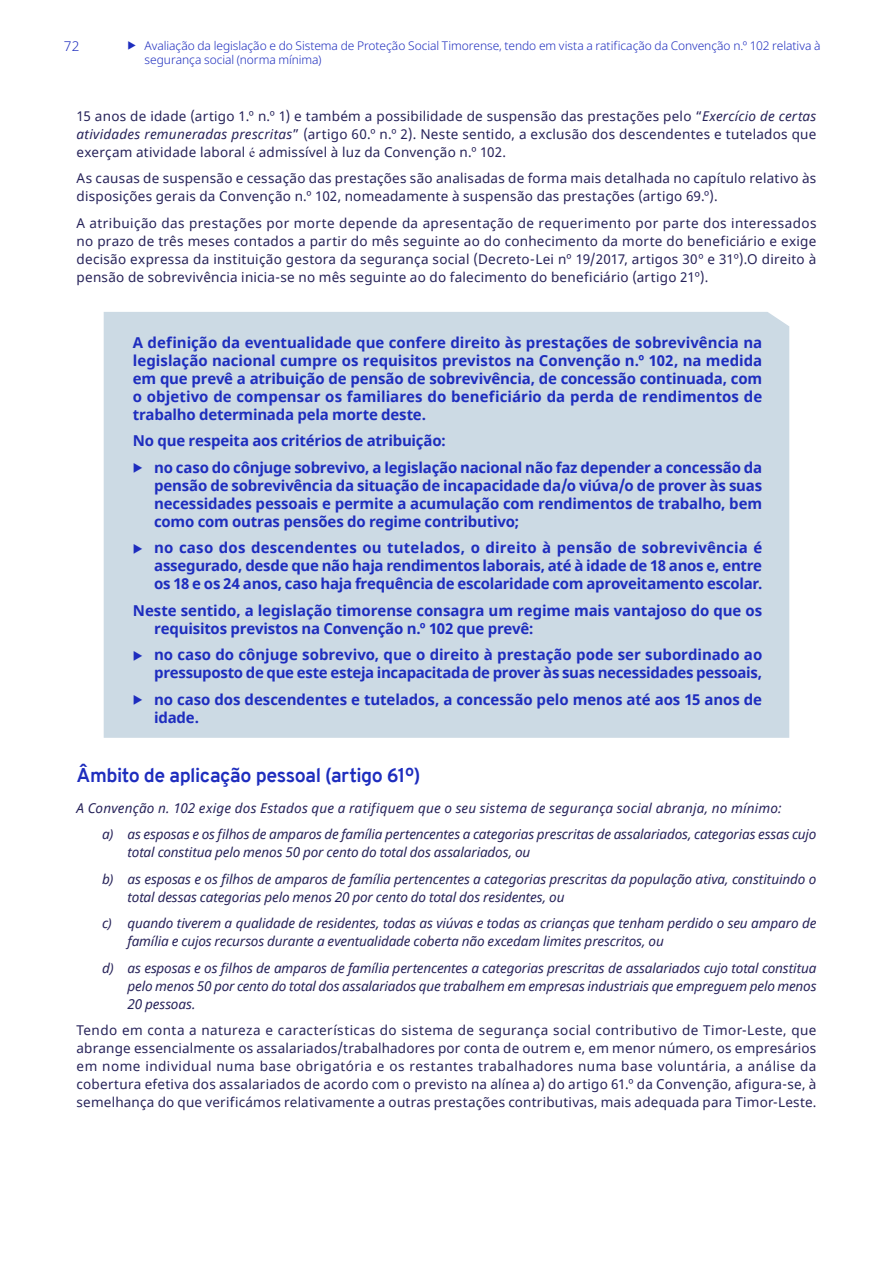
<style>
.page{position:relative;width:893px;height:1263px;background:#fff}
.page>*{position:absolute;margin:0;border:0;box-sizing:border-box;transform-origin:0 0}
.Heading_level_3_ILO{font:700 19.5px "Overpass";letter-spacing:-.02em;color:#1e2dbe}
.Body_text_blue{font:700 15px/18px "Noto Sans";letter-spacing:-.01em;color:#1e2dbe;text-align:justify}
.Body_text_darkblue{font:13.5px/18px "Noto Sans";letter-spacing:.015em;color:#262259;text-align:justify}
.Body_text_po_2{font:italic 13.5px/18px "Noto Sans";letter-spacing:-.01em;color:#262259}
.Body_text_darkblue-2{font:italic 13.5px "Noto Sans";letter-spacing:.015em;color:#262259}
.t1{font:300 13.5px "Noto Sans";color:#1e2dbe}
.t2{font:300 12px/14.4px "Noto Sans";letter-spacing:-.005em;color:#1e2dbe}
.s1{font-style:italic}
.s2{font-family:"Times New Roman"}
</style>
<div class="page">
<div style="left:104px;top:312px;width:685px;height:426px;background:#ccdae4"></div>
<p class="t1" style="left:64px;top:37px;width:17px">72</p>
<p class="t2" style="left:145px;top:39px;width:677px">Avaliação da legislação e do Sistema de Proteção Social Timorense, tendo em vista a ratificação da Convenção n.º 102 relativa à segurança social (norma mínima)</p>
<p class="Body_text_darkblue" style="left:77px;top:107px;width:741px">15 anos de idade (artigo 1.º n.º 1) e também a possibilidade de suspensão das prestações pelo “<span class="s1">Exercício de certas atividades remuneradas prescritas</span>” (artigo 60.º n.º 2). Neste sentido, a exclusão dos descendentes e tutelados que exerçam atividade laboral <span class="s2">é</span> admissível à luz da Convenção n.º 102.</p>
<p class="Body_text_darkblue" style="left:77px;top:170px;width:741px">As causas de suspensão e cessação das prestações são analisadas de forma mais detalhada no capítulo relativo às disposições gerais da Convenção n.º 102, nomeadamente à suspensão das prestações (artigo 69.º).</p>
<p class="Body_text_darkblue" style="left:77px;top:214px;width:741px">A atribuição das prestações por morte depende da apresentação de requerimento por parte dos interessados no prazo de três meses contados a partir do mês seguinte ao do conhecimento da morte do beneficiário e exige decisão expressa da instituição gestora da segurança social (Decreto-Lei nº 19/2017, artigos 30º e 31º).O direito à pensão de sobrevivência inicia-se no mês seguinte ao do falecimento do beneficiário (artigo 21º).</p>
<p class="Body_text_blue" style="left:133px;top:334px;width:631px">A definição da eventualidade que confere direito às prestações de sobrevivência na legislação nacional cumpre os requisitos previstos na Convenção n.º 102, na medida em que prevê a atribuição de pensão de sobrevivência, de concessão continuada, com o objetivo de compensar os familiares do beneficiário da perda de rendimentos de trabalho determinada pela morte deste.</p>
<p class="Body_text_blue" style="left:133px;top:432px;width:315px">No que respeita aos critérios de atribuição:</p>
<p class="Body_text_blue" style="left:154px;top:459px;width:610px">no caso do cônjuge sobrevivo, a legislação nacional não faz depender a concessão da pensão de sobrevivência da situação de incapacidade da/o viúva/o de prover às suas necessidades pessoais e permite a acumulação com rendimentos de trabalho, bem como com outras pensões do regime contributivo;</p>
<p class="Body_text_blue" style="left:154px;top:539px;width:610px">no caso dos descendentes ou tutelados, o direito à pensão de sobrevivência é assegurado, desde que não haja rendimentos laborais, até à idade de 18 anos e, entre os 18 e os 24 anos, caso haja frequência de escolaridade com aproveitamento escolar.</p>
<p class="Body_text_blue" style="left:154px;top:602px;width:610px;text-indent:-21px">Neste sentido, a legislação timorense consagra um regime mais vantajoso do que os requisitos previstos na Convenção n.º 102 que prevê:</p>
<p class="Body_text_blue" style="left:154px;top:646px;width:610px">no caso do cônjuge sobrevivo, que o direito à prestação pode ser subordinado ao pressuposto de que este esteja incapacitada de prover às suas necessidades pessoais,</p>
<p class="Body_text_blue" style="left:154px;top:691px;width:609px">no caso dos descendentes e tutelados, a concessão pelo menos até aos 15 anos de idade.</p>
<p class="Heading_level_3_ILO" style="left:77px;top:761px;width:346px">Âmbito de aplicação pessoal (artigo 61º)</p>
<p class="Body_text_darkblue-2" style="left:77px;top:798px;width:706px">A Convenção n. 102 exige dos Estados que a ratifiquem que o seu sistema de segurança social abranja, no mínimo:</p>
<p class="Body_text_po_2" style="left:128px;top:825px;width:690px;text-indent:-26px">a) as esposas e os filhos de amparos de família pertencentes a categorias prescritas de assalariados, categorias essas cujo total constitua pelo menos 50 por cento do total dos assalariados, ou</p>
<p class="Body_text_po_2" style="left:128px;top:869px;width:690px;text-indent:-26px">b) as esposas e os filhos de amparos de família pertencentes a categorias prescritas da população ativa, constituindo o total dessas categorias pelo menos 20 por cento do total dos residentes, ou</p>
<p class="Body_text_po_2" style="left:128px;top:914px;width:690px;text-indent:-26px">c) quando tiverem a qualidade de residentes, todas as viúvas e todas as crianças que tenham perdido o seu amparo de família e cujos recursos durante a eventualidade coberta não excedam limites prescritos, ou</p>
<p class="Body_text_po_2" style="left:128px;top:958px;width:690px;text-align:justify;text-indent:-26px">d) as esposas e os filhos de amparos de família pertencentes a categorias prescritas de assalariados cujo total constitua pelo menos 50 por cento do total dos assalariados que trabalhem em empresas industriais que empreguem pelo menos 20 pessoas.</p>
<p class="Body_text_darkblue" style="left:77px;top:1022px;width:741px">Tendo em conta a natureza e características do sistema de segurança social contributivo de Timor-Leste, que abrange essencialmente os assalariados/trabalhadores por conta de outrem e, em menor número, os empresários em nome individual numa base obrigatória e os restantes trabalhadores numa base voluntária, a análise da cobertura efetiva dos assalariados de acordo com o previsto na alínea a) do artigo 61.º da Convenção, afigura-se, à semelhança do que verificámos relativamente a outras prestações contributivas, mais adequada para Timor-Leste.</p>
</div>
